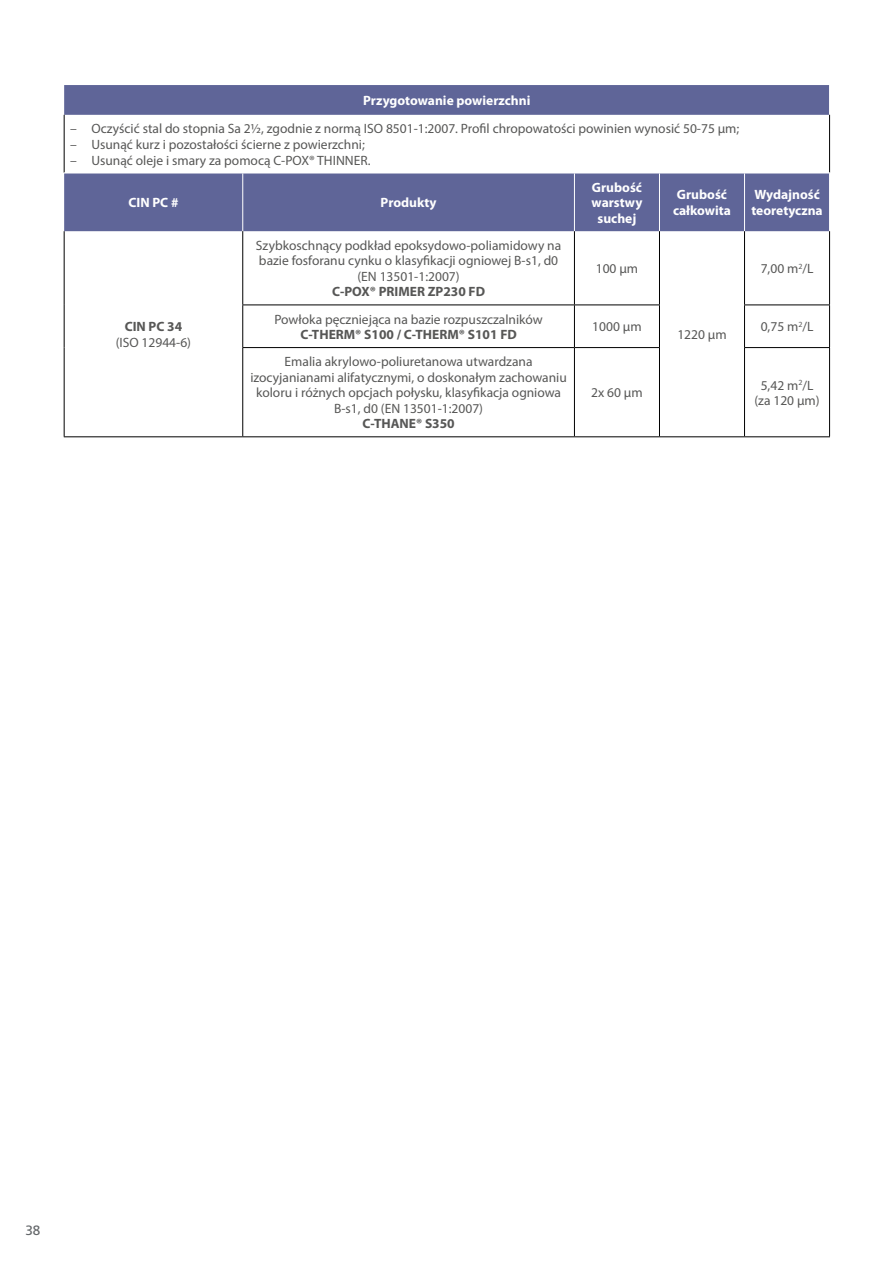
<style>
.page{position:relative;width:893px;height:1263px;background:#fff}
.page>*{position:absolute;margin:0;border:0;box-sizing:border-box;transform-origin:0 0}
.t1{font:13.5px/15.5px "Myriad Pro";color:#575756;text-align:center}
.t2{font:700 13.5px/15.6px "Myriad Pro";color:#fff}
.t3{font:700 13.5px "Myriad Pro";color:#575756}
.t4{font:13.5px "Frutiger";color:#636669}
</style>
<div class="page">
<svg style="left:64px;top:85px;width:765px;height:146px;fill:#5f6598"></svg>
<hr style="left:64px;top:115px;width:1px;height:58px;background:#000">
<hr style="left:829px;top:115px;width:1px;height:58px;background:#000">
<hr style="left:64px;top:173px;width:179px;height:1px;background:#fff">
<hr style="left:243px;top:173px;width:331px;height:1px;background:#fff">
<hr style="left:574px;top:173px;width:85px;height:1px;background:#fff">
<hr style="left:659px;top:173px;width:85px;height:1px;background:#fff">
<hr style="left:744px;top:173px;width:86px;height:1px;background:#fff">
<hr style="left:242px;top:173px;width:1px;height:58px;background:#fff">
<hr style="left:574px;top:173px;width:1px;height:58px;background:#fff">
<hr style="left:659px;top:173px;width:1px;height:58px;background:#fff">
<hr style="left:744px;top:173px;width:1px;height:58px;background:#fff">
<hr style="left:64px;top:231px;width:1px;height:74px;background:#000">
<hr style="left:64px;top:305px;width:1px;height:43px;background:#000">
<hr style="left:64px;top:348px;width:1px;height:88px;background:#000">
<hr style="left:242px;top:231px;width:1px;height:74px;background:#000">
<hr style="left:574px;top:231px;width:1px;height:74px;background:#000">
<hr style="left:659px;top:231px;width:1px;height:74px;background:#000">
<hr style="left:744px;top:231px;width:1px;height:74px;background:#000">
<hr style="left:829px;top:231px;width:1px;height:74px;background:#000">
<hr style="left:242px;top:305px;width:332px;height:1px;background:#000">
<hr style="left:242px;top:305px;width:1px;height:42px;background:#000">
<hr style="left:574px;top:305px;width:86px;height:1px;background:#000">
<hr style="left:574px;top:305px;width:1px;height:42px;background:#000">
<hr style="left:659px;top:305px;width:1px;height:42px;background:#000">
<hr style="left:242px;top:348px;width:1px;height:88px;background:#000">
<hr style="left:574px;top:348px;width:1px;height:88px;background:#000">
<hr style="left:659px;top:348px;width:1px;height:88px;background:#000">
<hr style="left:744px;top:305px;width:86px;height:1px;background:#000">
<hr style="left:744px;top:305px;width:1px;height:42px;background:#000">
<hr style="left:829px;top:305px;width:1px;height:42px;background:#000">
<hr style="left:744px;top:348px;width:1px;height:88px;background:#000">
<hr style="left:829px;top:348px;width:1px;height:88px;background:#000">
<hr style="left:242px;top:347px;width:332px;height:1px;background:#000">
<hr style="left:574px;top:347px;width:86px;height:1px;background:#000">
<hr style="left:744px;top:347px;width:86px;height:1px;background:#000">
<hr style="left:64px;top:436px;width:179px;height:1px;background:#000">
<hr style="left:243px;top:436px;width:331px;height:1px;background:#000">
<hr style="left:574px;top:436px;width:85px;height:1px;background:#000">
<hr style="left:659px;top:436px;width:85px;height:1px;background:#000">
<hr style="left:744px;top:436px;width:86px;height:1px;background:#000">
<p class="t2" style="left:363px;top:92px;width:169px">Przygotowanie powierzchni</p>
<p class="t1" style="left:70px;top:121px;width:671px">– Oczyścić stal do stopnia Sa 2½, zgodnie z normą ISO 8501-1:2007. Profil chropowatości powinien wynosić 50-75 μm;</p>
<p class="t1" style="left:70px;top:136px;width:296px">– Usunąć kurz i pozostałości ścierne z powierzchni;</p>
<p class="t1" style="left:70px;top:152px;width:302px">– Usunąć oleje i smary za pomocą C-POX® THINNER.</p>
<p class="t2" style="left:128px;top:194px;width:51px">CIN PC #</p>
<p class="t2" style="left:381px;top:194px;width:57px">Produkty</p>
<p class="t2" style="left:591px;top:179px;width:52px;text-align:center">Grubość warstwy suchej</p>
<p class="t2" style="left:673px;top:187px;width:59px">Grubość całkowita</p>
<p class="t2" style="left:751px;top:187px;width:73px">Wydajność teoretyczna</p>
<p class="t3" style="left:125px;top:318px;width:59px">CIN PC 34</p>
<p class="t1" style="left:116px;top:334px;width:77px">(ISO 12944-6)</p>
<p class="t1" style="left:256px;top:237px;width:307px">Szybkoschnący podkład epoksydowo-poliamidowy na bazie fosforanu cynku o klasyfikacji ogniowej B-s1, d0 (EN 13501-1:2007)</p>
<p class="t3" style="left:332px;top:283px;width:155px">C-POX® PRIMER ZP230 FD</p>
<p class="t1" style="left:274px;top:311px;width:270px">Powłoka pęczniejąca na bazie rozpuszczalników</p>
<p class="t3" style="left:300px;top:326px;width:218px">C-THERM® S100 / C-THERM® S101 FD</p>
<p class="t1" style="left:250px;top:354px;width:318px">Emalia akrylowo-poliuretanowa utwardzana izocyjanianami alifatycznymi, o doskonałym zachowaniu koloru i różnych opcjach połysku, klasyfikacja ogniowa B-s1, d0 (EN 13501-1:2007)</p>
<p class="t3" style="left:362px;top:415px;width:94px">C-THANE® S350</p>
<p class="t1" style="left:596px;top:261px;width:44px">100 µm</p>
<p class="t1" style="left:761px;top:261px;width:54px">7,00 m<sup>2</sup>/L</p>
<p class="t1" style="left:592px;top:319px;width:51px">1000 µm</p>
<p class="t1" style="left:761px;top:319px;width:54px">0,75 m<sup>2</sup>/L</p>
<p class="t1" style="left:677px;top:327px;width:51px">1220 µm</p>
<p class="t1" style="left:591px;top:385px;width:53px">2x 60 µm</p>
<p class="t1" style="left:754px;top:377px;width:67px">5,42 m<sup>2</sup>/L (za 120 µm)</p>
<p class="t4" style="left:25px;top:1222px;width:17px">38</p>
</div>
